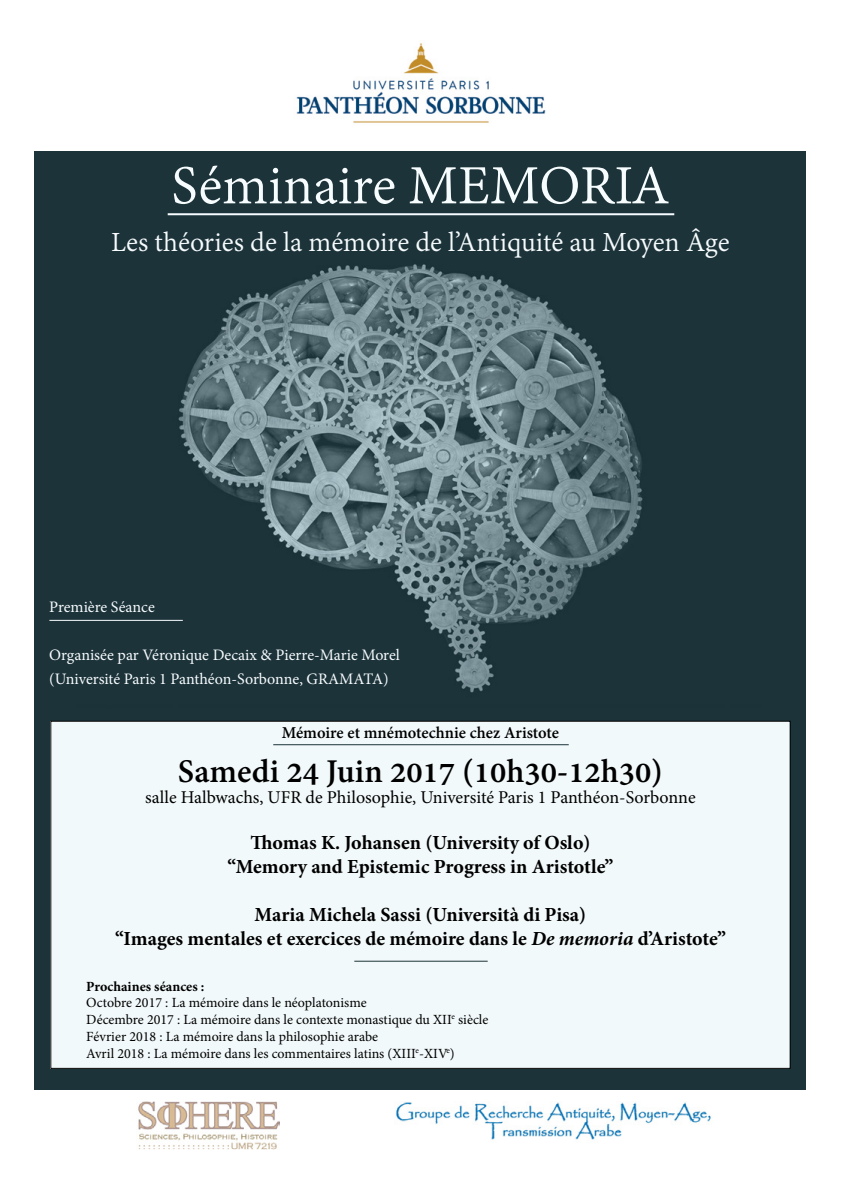
<style>
.page{position:relative;width:842px;height:1191px;background:#fff}
.page>*{position:absolute;margin:0;border:0;box-sizing:border-box;transform-origin:0 0}
.t1{font:60px "Adobe Gurmukhi";color:#f7fcfe}
.t2{font:700 36px "Adobe Gurmukhi";color:#000}
.t3{font:30px "Adobe Gurmukhi";color:#f7fcfe}
.t4{font:700 20px/24px "Minion Pro";color:#000;text-align:center}
.t5{font:18px "Minion Pro";color:#000}
.t6{font:700 18px "Adobe Gurmukhi";color:#000}
.t7{font:16px/24px "Minion Pro";letter-spacing:-.005em;color:#f7fcfe}
.t8{font:14px/16.8px "Minion Pro";color:#000}
.t9{font:700 14px "Minion Pro";color:#000}
.s1{font-style:italic}
</style>
<div class="page">
<img style="left:296px;top:43px;width:250px;height:80px">
<img style="left:35px;top:151px;width:771px;height:938px">
<div style="left:51px;top:721px;width:739px;height:347px;background:#f2f9fa"></div>
<hr style="left:49px;top:620px;width:134px;height:1px;background:#f7fcfe">
<hr style="left:354px;top:960px;width:134px;height:1px;background:#1b3338">
<hr style="left:273px;top:744px;width:296px;height:1px;background:#1b3338">
<img style="left:396px;top:1102px;width:316px;height:38px">
<img style="left:138px;top:1101px;width:142px;height:49px">
<hr style="left:168px;top:213px;width:506px;height:2px;background:#f7fcfe">
<h1 class="t1" style="left:171px;top:152px;width:500px">Séminaire MEMORIA</h1>
<h3 class="t3" style="left:111px;top:226px;width:620px">Les théories de la mémoire de l’Antiquité au Moyen Âge</h3>
<p class="t7" style="left:49px;top:595px;width:107px">Première Séance</p>
<p class="t7" style="left:49px;top:643px;width:352px">Organisée par Véronique Decaix &amp; Pierre-Marie Morel (Université Paris 1 Panthéon-Sorbonne, GRAMATA)</p>
<p class="t6" style="left:282px;top:723px;width:279px">Mémoire et mnémotechnie chez Aristote</p>
<h2 class="t2" style="left:178px;top:751px;width:486px">Samedi 24 Juin 2017 (10h30-12h30)</h2>
<p class="t5" style="left:145px;top:785px;width:552px">salle Halbwachs, UFR de Philosophie, Université Paris 1 Panthéon-Sorbonne</p>
<h3 class="t4" style="left:227px;top:830px;width:388px">Thomas K. Johansen (University of Oslo) “Memory and Epistemic Progress in Aristotle”</h3>
<h3 class="t4" style="left:115px;top:902px;width:612px">Maria Michela Sassi (Università di Pisa)<br>“Images mentales et exercices de mémoire dans le <span class="s1">De memoria</span> d’Aristote”</h3>
<p class="t9" style="left:86px;top:976px;width:120px">Prochaines séances :</p>
<p class="t8" style="left:86px;top:994px;width:404px">Octobre 2017 : La mémoire dans le néoplatonisme<br>Décembre 2017 : La mémoire dans le contexte monastique du XII<sup>e</sup> siècle Février 2018 : La mémoire dans la philosophie arabe<br>Avril 2018 : La mémoire dans les commentaires latins (XIII<sup>e</sup>-XIV<sup>e</sup>)</p>
</div>
